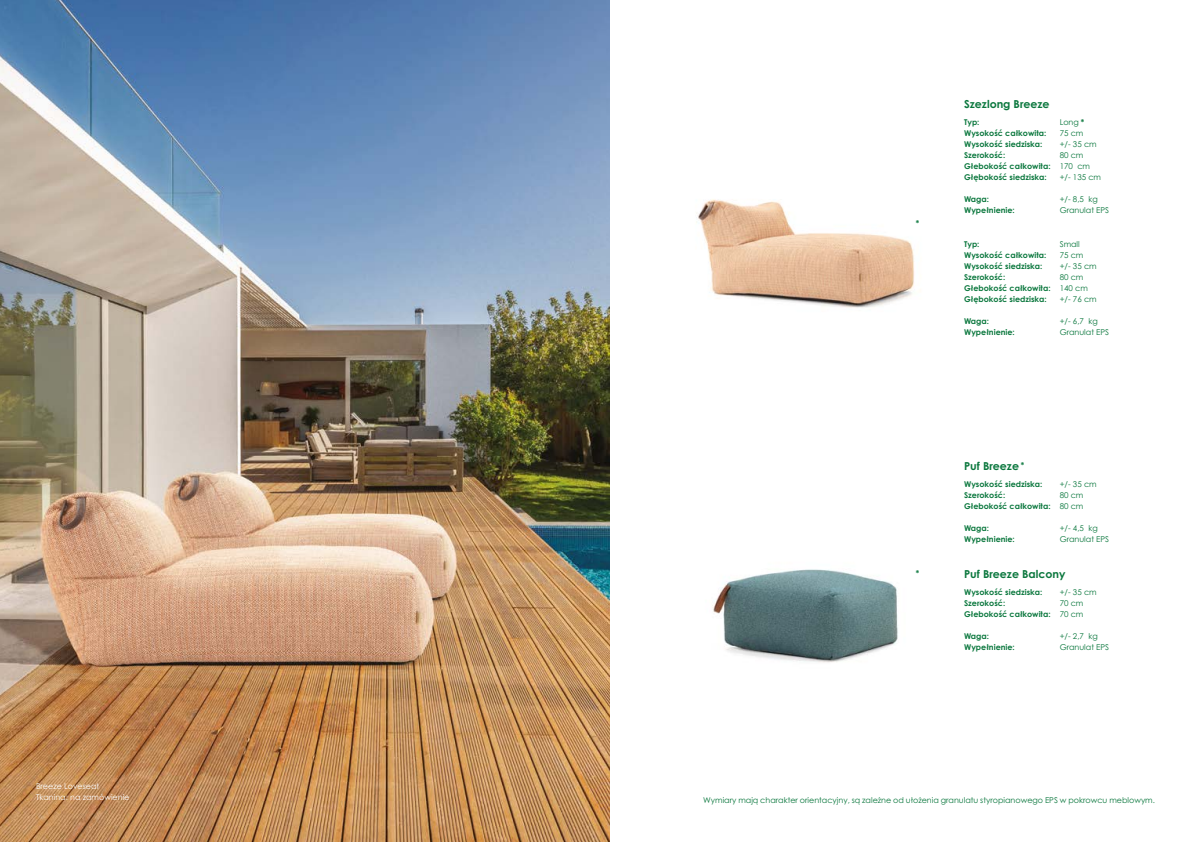
<style>
.page{position:relative;width:1191px;height:842px;background:#fff}
.page>*{position:absolute;margin:0;border:0;box-sizing:border-box;transform-origin:0 0}
.t1{font:700 11px "Century Gothic Pro";color:#0a773d}
.t2{font:700 8px/11px "Century Gothic Pro";color:#0a773d}
.t3{font:8px/11px "Century Gothic Pro";color:#0a773d}
.t4{font:8px/11px "Century Gothic Pro";color:#fff}
.s1{font-weight:700}
</style>
<div class="page">
<img style="left:0;top:0;width:609px;height:842px">
<img style="left:696px;top:199px;width:218px;height:109px">
<img style="left:712px;top:569px;width:186px;height:94px">
<p class="t4" style="left:36px;top:780px;width:95px">Breeze Loveseat<br>Tkanina: na zamówienie</p>
<p class="t2" style="left:916px;top:218px;width:5px">*</p>
<h1 class="t1" style="left:964px;top:97px;width:87px">Szezlong Breeze</h1>
<p class="t2" style="left:964px;top:117px;width:88px">Typ:<br>Wysokość całkowita:<br>Wysokość siedziska:<br>Szerokość:<br>Głebokość całkowita:<br>Głębokość siedziska:</p>
<p class="t2" style="left:964px;top:194px;width:52px">Waga:<br>Wypełnienie:</p>
<p class="t2" style="left:964px;top:238px;width:88px">Typ:<br>Wysokość całkowita:<br>Wysokość siedziska:<br>Szerokość:<br>Głebokość całkowita:<br>Głębokość siedziska:</p>
<p class="t2" style="left:964px;top:315px;width:52px">Waga:<br>Wypełnienie:</p>
<p class="t3" style="left:1059px;top:117px;width:26px">Long <span class="s1">*</span></p>
<p class="t3" style="left:1059px;top:128px;width:43px">75 cm<br>+/- 35 cm<br>80 cm<br>170 cm +/- 135 cm</p>
<p class="t3" style="left:1059px;top:194px;width:51px">+/- 8,5 kg<br>Granulat EPS</p>
<p class="t3" style="left:1059px;top:238px;width:38px">Small<br>75 cm<br>+/- 35 cm<br>80 cm<br>140 cm +/- 76 cm</p>
<p class="t3" style="left:1059px;top:315px;width:51px">+/- 6,7 kg<br>Granulat EPS</p>
<p class="t2" style="left:916px;top:567px;width:5px">*</p>
<h1 class="t1" style="left:964px;top:459px;width:56px">Puf Breeze</h1>
<p class="t2" style="left:1020px;top:459px;width:5px">*</p>
<p class="t2" style="left:964px;top:479px;width:88px">Wysokość siedziska:<br>Szerokość:<br>Głebokość całkowita:</p>
<p class="t2" style="left:964px;top:523px;width:52px">Waga:<br>Wypełnienie:</p>
<p class="t3" style="left:1059px;top:479px;width:38px">+/- 35 cm<br>80 cm<br>80 cm</p>
<p class="t3" style="left:1059px;top:523px;width:51px">+/- 4,5 kg<br>Granulat EPS</p>
<h1 class="t1" style="left:964px;top:567px;width:103px">Puf Breeze Balcony</h1>
<p class="t2" style="left:964px;top:586px;width:88px">Wysokość siedziska:<br>Szerokość:<br>Głebokość całkowita:</p>
<p class="t2" style="left:964px;top:630px;width:52px">Waga:<br>Wypełnienie:</p>
<p class="t3" style="left:1059px;top:586px;width:38px">+/- 35 cm<br>70 cm<br>70 cm</p>
<p class="t3" style="left:1059px;top:630px;width:51px">+/- 2,7 kg<br>Granulat EPS</p>
<p class="t3" style="left:703px;top:794px;width:453px">Wymiary mają charakter orientacyjny, są zależne od ułożenia granulatu styropianowego EPS w pokrowcu meblowym.</p>
</div>
